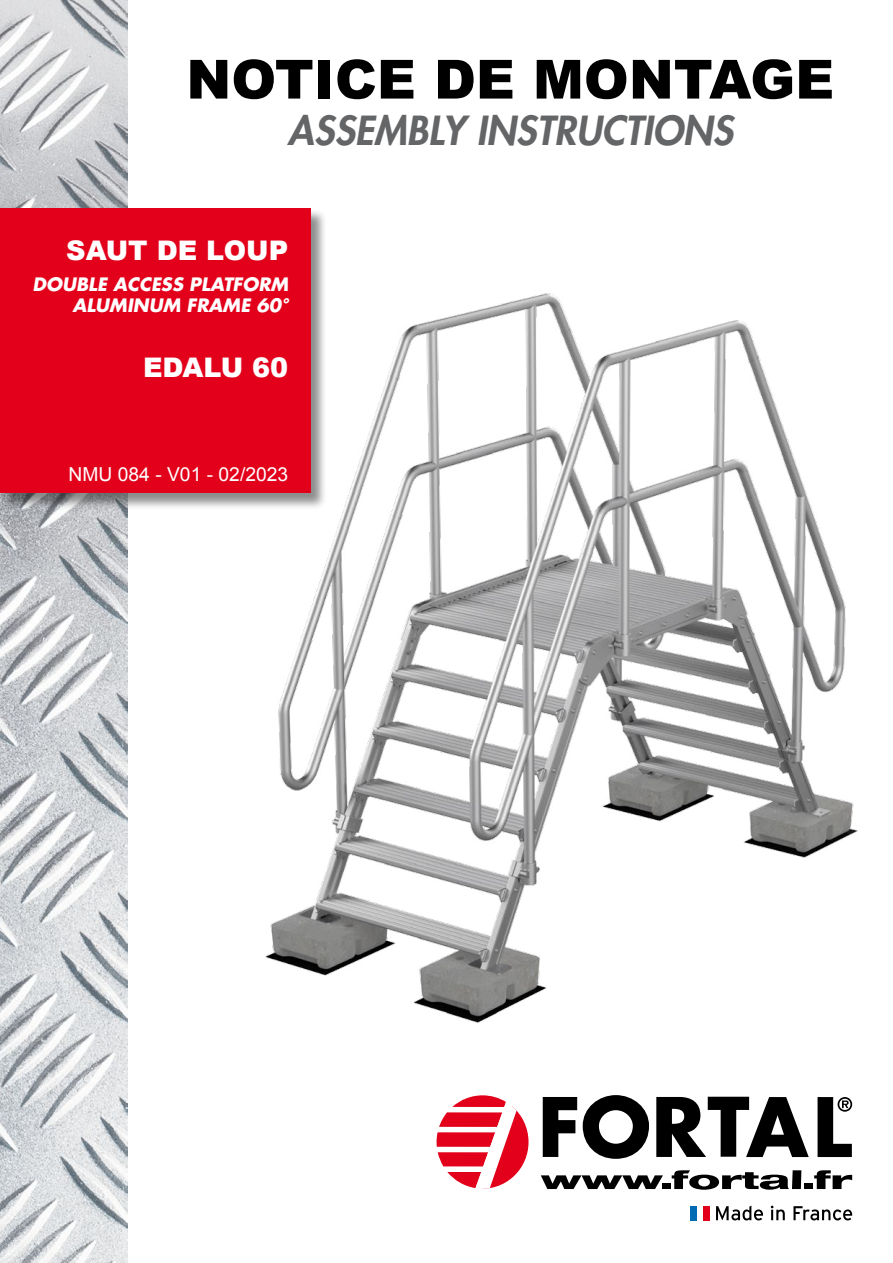
<style>
.page{position:relative;width:893px;height:1263px;background:#fff}
.page>*{position:absolute;margin:0;border:0;box-sizing:border-box;transform-origin:0 0}
.t1{font:900 54px "Arial";color:#000}
.t2{font:italic 800 39px "Futura Std";color:#646567}
.t3{font:900 27px "Arial";color:#fff}
.t4{font:19.35px "Arial";color:#fff}
.t5{font:italic 700 18px/21.6px "Futura Std";color:#fff;text-align:right}
</style>
<div class="page">
<img style="left:0;top:0;width:128px;height:1263px">
<svg style="left:543px;top:1097px;width:34px;height:60px"></svg>
<svg style="left:583px;top:1095px;width:66px;height:64px"></svg>
<svg style="left:656px;top:1097px;width:153px;height:60px"></svg>
<svg style="left:437px;top:1095px;width:91px;height:94px"></svg>
<svg style="left:541px;top:1175px;width:122px;height:14px"></svg>
<div style="left:662px;top:1183px;width:8px;height:6px;background:#000"></div>
<svg style="left:672px;top:1170px;width:129px;height:20px"></svg>
<div style="left:804px;top:1183px;width:9px;height:6px;background:#000"></div>
<svg style="left:814px;top:1170px;width:38px;height:19px"></svg>
<svg style="left:716px;top:1205px;width:47px;height:15px"></svg>
<svg style="left:771px;top:1206px;width:14px;height:14px"></svg>
<svg style="left:793px;top:1206px;width:59px;height:14px"></svg>
<div style="left:690px;top:1206px;width:6px;height:14px;background:#006bb4"></div>
<div style="left:703px;top:1206px;width:7px;height:14px;background:#e2001a"></div>
<svg style="left:817px;top:1097px;width:35px;height:60px"></svg>
<div style="left:0;top:209px;width:327px;height:301px;background:#000;opacity:.45"></div>
<div style="left:0;top:208px;width:310px;height:285px;background:#e2001a"></div>
<img style="left:254px;top:285px;width:604px;height:739px">
<p class="t1" style="left:186px;top:40px;width:649px">NOTICE DE MONTAGE</p>
<p class="t2" style="left:287px;top:106px;width:447px">ASSEMBLY INSTRUCTIONS</p>
<p class="t3" style="left:66px;top:231px;width:224px">SAUT DE LOUP</p>
<p class="t5" style="left:33px;top:273px;width:257px">DOUBLE ACCESS PLATFORM<br>ALUMINUM FRAME 60°</p>
<p class="t3" style="left:143px;top:348px;width:147px">EDALU 60</p>
<p class="t4" style="left:69px;top:461px;width:221px">NMU 084 - V01 - 02/2023</p>
</div>
